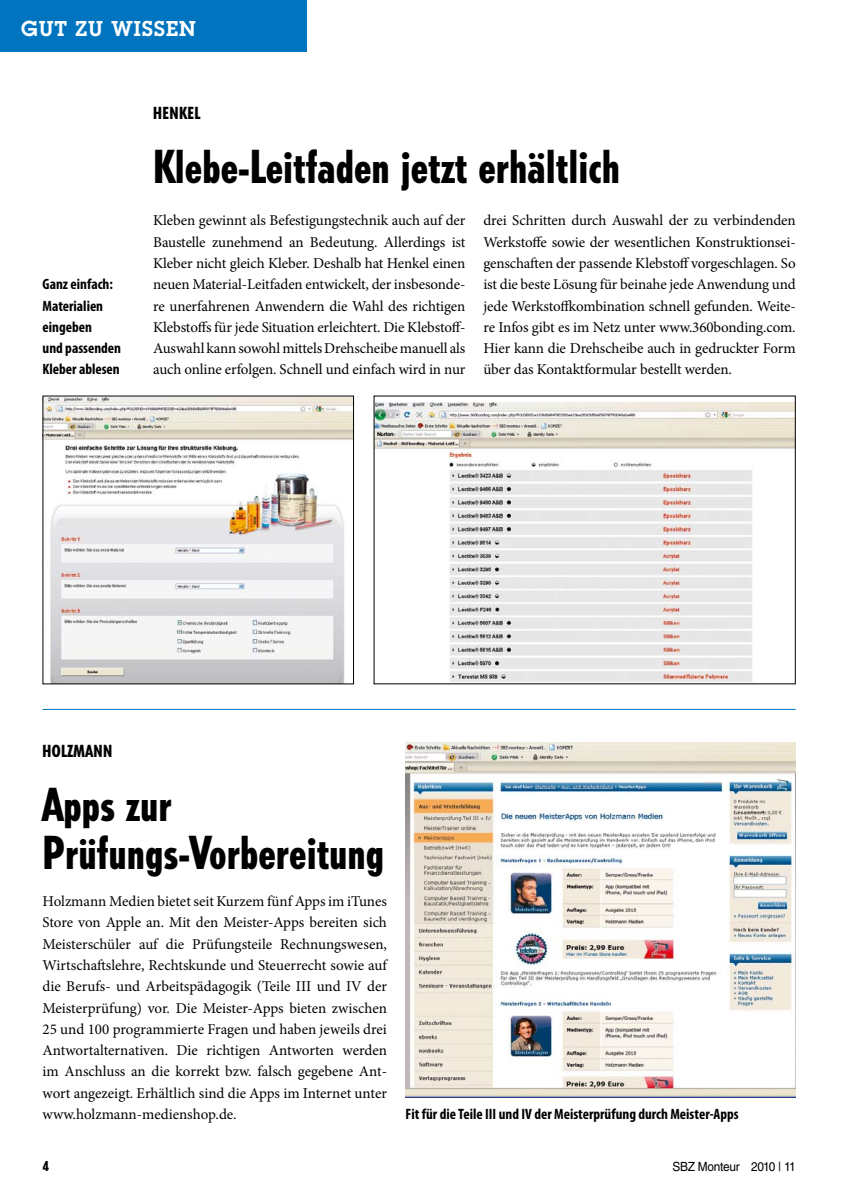
<style>
.page{position:relative;width:851px;height:1204px;background:#fff}
.page>*{position:absolute;margin:0;border:0;box-sizing:border-box;transform-origin:0 0}
.t1{font:800 condensed 45px/48px "Tempo Std";color:#000}
.t2{font:600 21px "Lubalin Graph Std";letter-spacing:.05em;color:#fff}
.t3{font:800 condensed 16.5px "Tempo Std";letter-spacing:.03em;color:#000}
.t4{font:15px/21.3px "Minion Pro";letter-spacing:-.01em;color:#000;text-align:justify}
.t5{font:700 condensed 15px/21.3px "Myriad Pro";color:#000}
.t6{font:800 condensed 13.5px "Tempo Std";color:#000}
.t7{font:12.6px "Helvetica LT Std";letter-spacing:-.02em;color:#000;scale:.94 1}
</style>
<div class="page">
<img style="left:375px;top:402px;width:418px;height:280px">
<img style="left:45px;top:397px;width:307px;height:285px">
<img style="left:405px;top:742px;width:390px;height:355px">
<hr style="left:43px;top:709px;width:752px;height:1px;background:#0074be">
<div style="left:0;top:0;width:306px;height:51px;background:#0074be"></div>
<h2 class="t2" style="left:21px;top:15px;width:176px">GUT ZU WISSEN</h2>
<p class="t5" style="left:43px;top:273px;width:80px">Ganz einfach:<br>Materialien eingeben<br>und passenden<br>Kleber ablesen</p>
<p class="t3" style="left:153px;top:103px;width:49px">Henkel</p>
<h1 class="t1" style="left:153px;top:142px;width:468px">Klebe-Leitfaden jetzt erhältlich</h1>
<p class="t4" style="left:153px;top:210px;width:314px">Kleben gewinnt als Befestigungstechnik auch auf der Baustelle zunehmend an Bedeutung. Allerdings ist Kleber nicht gleich Kleber. Deshalb hat Henkel einen neuen Material-Leitfaden entwickelt, der insbesonde&shy;re unerfahrenen Anwendern die Wahl des richtigen Klebstoffs für jede Situation erleichtert. Die Klebstoff-Auswahl kann sowohl mittels Drehscheibe manuell als auch online erfolgen. Schnell und einfach wird in nur</p>
<p class="t4" style="left:483px;top:210px;width:314px">drei Schritten durch Auswahl der zu verbindenden Werkstoffe sowie der wesentlichen Konstruktionsei&shy;genschaften der passende Klebstoff vorgeschlagen. So ist die beste Lösung für beinahe jede Anwendung und jede Werkstoffkombination schnell gefunden. Weite&shy;re Infos gibt es im Netz unter www.360bonding.com.<br>Hier kann die Drehscheibe auch in gedruckter Form über das Kontaktformular bestellt werden.</p>
<p class="t3" style="left:43px;top:740px;width:71px">Holzmann</p>
<h1 class="t1" style="left:43px;top:780px;width:343px">Apps zur<br>Prüfungs-Vorbereitung</h1>
<p class="t4" style="left:43px;top:890px;width:346px">Holzmann Medien bietet seit Kurzem fünf Apps im iTunes Store von Apple an. Mit den Meister-Apps bereiten sich Meisterschüler auf die Prüfungsteile Rechnungswesen, Wirtschaftslehre, Rechtskunde und Steuerrecht sowie auf die Berufs- und Arbeitspädagogik (Teile III und IV der Meisterprüfung) vor. Die Meister-Apps bieten zwischen 25 und 100 programmierte Fragen und haben jeweils drei Antwortalternativen. Die richtigen Antworten werden im Anschluss an die korrekt bzw. falsch gegebene Ant&shy;wort angezeigt. Erhältlich sind die Apps im Internet unter www.holzmann-medienshop.de.</p>
<p class="t5" style="left:405px;top:1102px;width:334px">Fit für die Teile III und IV der Meisterprüfung durch Meister-Apps</p>
<p class="t6" style="left:43px;top:1157px;width:8px">4</p>
<p class="t7" style="left:672px;top:1158px;width:133px">SBZ Monteur 2010 | 11</p>
</div>
